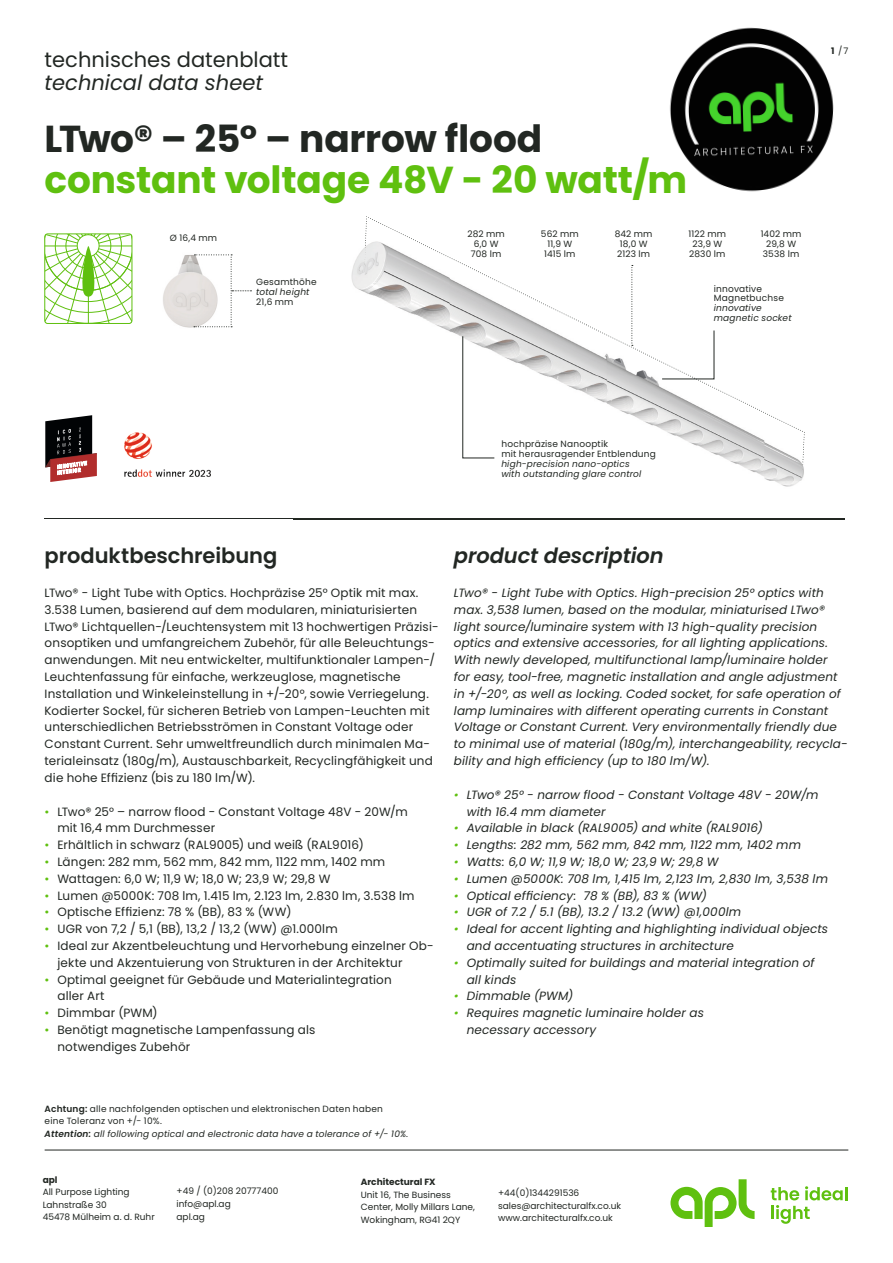
<style>
.page{position:relative;width:893px;height:1263px;background:#fff}
.page>*{position:absolute;margin:0;border:0;box-sizing:border-box;transform-origin:0 0}
.t1{font:700 37.5px "Poppins";letter-spacing:-.005em;color:#5fc00f}
.t2{font:700 37.5px "Poppins";letter-spacing:-.01em;color:#222723}
.t3{font:21px "Poppins";color:#222723}
.t4{font:600 21px "Poppins";letter-spacing:-.005em;color:#222723}
.t5{font:italic 600 21px "Poppins";letter-spacing:-.005em;color:#222723}
.t6{font:italic 21px "Poppins";color:#222723}
.t7{font:12px/16.8px "Poppins";letter-spacing:.015em;color:#222723}
.t8{font:italic 12px/16.8px "Poppins";letter-spacing:.01em;color:#222723}
.t9{font:9px/9.9px "Poppins";letter-spacing:.02em;color:#222723}
.t10{font:9px/12.6px "Poppins";color:#222723}
.t11{font:italic 9px/9.9px "Poppins";letter-spacing:.02em;color:#222723}
.t12{font:9px/12.6px "Poppins";color:#222723}
.t13{font:700 9px "Poppins";color:#222723}
.t14{font:700 9px "Poppins";color:#222723}
.s1{font-weight:700}
.s2{color:#5fc00f}
.s3{font-weight:600}
.s4{font-weight:600;font-style:italic}
.s5{font-style:italic}
</style>
<div class="page">
<svg style="left:771px;top:1186px;width:76px;height:38px"></svg>
<svg style="left:670px;top:1179px;width:85px;height:48px"></svg>
<hr style="left:45px;top:1150px;width:803px;height:1px;background:#222723">
<hr style="left:45px;top:518px;width:800px;height:1px;background:#222723">
<svg style="left:45px;top:415px;width:52px;height:67px"></svg>
<img style="left:124px;top:432px;width:87px;height:45px">
<img style="left:351px;top:234px;width:309px;height:142px">
<img style="left:764px;top:412px;width:81px;height:108px">
<img style="left:293px;top:376px;width:314px;height:144px">
<img style="left:607px;top:376px;width:157px;height:100px">
<img style="left:293px;top:518px;width:552px;height:1px">
<img style="left:368px;top:218px;width:35px;height:17px">
<img style="left:476px;top:271px;width:35px;height:17px">
<img style="left:586px;top:325px;width:33px;height:16px">
<img style="left:694px;top:378px;width:33px;height:17px">
<svg style="left:364px;top:218px;width:3px;height:47px"></svg>
<img style="left:802px;top:432px;width:3px;height:38px">
<img style="left:163px;top:255px;width:70px;height:73px">
<svg style="left:194px;top:254px;width:57px;height:73px"></svg>
<svg style="left:661px;top:330px;width:54px;height:50px"></svg>
<svg style="left:462px;top:335px;width:33px;height:124px"></svg>
<div style="left:44px;top:233px;width:88px;height:91px;border:1px solid #5fc00f;border-radius:3px"></div>
<svg style="left:45px;top:234px;width:87px;height:89px"></svg>
<svg style="left:631px;top:265px;width:2px;height:81px"></svg>
<img style="left:669px;top:27px;width:165px;height:165px">
<h2 class="t3" style="left:45px;top:47px;width:245px">technisches datenblatt</h2>
<h2 class="t6" style="left:45px;top:70px;width:220px">technical data sheet</h2>
<h1 class="t2" style="left:45px;top:117px;width:499px">LTwo® – 25° – narrow flood</h1>
<h1 class="t1" style="left:45px;top:158px;width:644px">constant voltage 48V - 20 watt/m</h1>
<p class="t9" style="left:170px;top:233px;width:49px">Ø 16,4 mm</p>
<p class="t9" style="left:467px;top:229px;width:39px;text-align:center">282 mm<br>6,0 W<br>708 lm</p>
<p class="t9" style="left:541px;top:229px;width:39px;text-align:center">562 mm<br>11,9 W<br>1415 lm</p>
<p class="t9" style="left:615px;top:229px;width:39px">842 mm<br>18,0 W<br>2123 lm</p>
<p class="t9" style="left:688px;top:229px;width:39px;text-align:center">1122 mm<br>23,9 W<br>2830 lm</p>
<p class="t9" style="left:761px;top:229px;width:42px;text-align:center">1402 mm<br>29,8 W<br>3538 lm</p>
<p class="t9" style="left:256px;top:277px;width:62px">Gesamthöhe</p>
<p class="t11" style="left:256px;top:287px;width:55px">total height</p>
<p class="t9" style="left:256px;top:297px;width:39px">21,6 mm</p>
<p class="t9" style="left:714px;top:283px;width:72px">innovative<br>Magnetbuchse</p>
<p class="t11" style="left:714px;top:303px;width:79px">innovative magnetic socket</p>
<p class="t9" style="left:831px;top:46px;width:19px"><span class="s1">1</span> / 7</p>
<p class="t9" style="left:501px;top:439px;width:156px">hochpräzise Nanooptik<br>mit herausragender Entblendung</p>
<p class="t11" style="left:501px;top:459px;width:141px">high-precision nano-optics with outstanding glare control</p>
<h2 class="t4" style="left:45px;top:544px;width:234px">produktbeschreibung</h2>
<p class="t7" style="left:45px;top:584px;width:396px">LTwo® - Light Tube with Optics. Hochpräzise 25° Optik mit max.<br>3.538 Lumen, basierend auf dem modularen, miniaturisierten LTwo® Lichtquellen-/Leuchtensystem mit 13 hochwertigen Präzisi&shy;onsoptiken und umfangreichem Zubehör, für alle Beleuchtungs&shy;anwendungen. Mit neu entwickelter, multifunktionaler Lampen-/ Leuchtenfassung für einfache, werkzeuglose, magnetische Installation und Winkeleinstellung in +/-20°, sowie Verriegelung.<br>Kodierter Sockel, für sicheren Betrieb von Lampen-Leuchten mit unterschiedlichen Betriebsströmen in Constant Voltage oder Constant Current. Sehr umweltfreundlich durch minimalen Ma&shy;terialeinsatz (180g/m), Austauschbarkeit, Recyclingfähigkeit und die hohe Effizienz (bis zu 180 lm/W).</p>
<p class="t7" style="left:57px;top:803px;width:352px;text-indent:-13px"><span class="s2">•</span> LTwo® 25° – narrow flood - Constant Voltage 48V - 20W/m mit 16,4 mm Durchmesser</p>
<p class="t7" style="left:45px;top:836px;width:321px"><span class="s2">•</span> Erhältlich in schwarz (RAL9005) und weiß (RAL9016)</p>
<p class="t7" style="left:45px;top:853px;width:342px"><span class="s2">•</span> Längen: 282 mm, 562 mm, 842 mm, 1122 mm, 1402 mm</p>
<p class="t7" style="left:45px;top:870px;width:287px"><span class="s2">•</span> Wattagen: 6,0 W; 11,9 W; 18,0 W; 23,9 W; 29,8 W</p>
<p class="t7" style="left:45px;top:887px;width:371px"><span class="s2">•</span> Lumen @5000K: 708 lm, 1.415 lm, 2.123 lm, 2.830 lm, 3.538 lm</p>
<p class="t7" style="left:45px;top:904px;width:248px"><span class="s2">•</span> Optische Effizienz: 78 % (BB), 83 % (WW)</p>
<p class="t7" style="left:45px;top:920px;width:295px"><span class="s2">•</span> UGR von 7,2 / 5,1 (BB), 13,2 / 13,2 (WW) @1.000lm</p>
<p class="t7" style="left:57px;top:937px;width:378px;text-indent:-13px"><span class="s2">•</span> Ideal zur Akzentbeleuchtung und Hervorhebung einzelner Ob&shy;jekte und Akzentuierung von Strukturen in der Architektur</p>
<p class="t7" style="left:57px;top:971px;width:336px;text-indent:-13px"><span class="s2">•</span> Optimal geeignet für Gebäude und Materialintegration aller Art</p>
<p class="t7" style="left:45px;top:1004px;width:114px"><span class="s2">•</span> Dimmbar (PWM)</p>
<p class="t7" style="left:57px;top:1021px;width:260px;text-indent:-13px"><span class="s2">•</span> Benötigt magnetische Lampenfassung als notwendiges Zubehör</p>
<h2 class="t5" style="left:454px;top:544px;width:211px">product description</h2>
<p class="t8" style="left:454px;top:584px;width:395px">LTwo® - Light Tube with Optics. High-precision 25° optics with max. 3,538 lumen, based on the modular, miniaturised LTwo® light source/luminaire system with 13 high-quality precision optics and extensive accessories, for all lighting applications.<br>With newly developed, multifunctional lamp/luminaire holder<br>for easy, tool-free, magnetic installation and angle adjustment in +/-20°, as well as locking. Coded socket, for safe operation of lamp luminaires with different operating currents in Constant Voltage or Constant Current. Very environmentally friendly due to minimal use of material (180g/m), interchangeability, recycla&shy;bility and high efficiency (up to 180 lm/W).</p>
<p class="t8" style="left:467px;top:786px;width:353px;text-indent:-13px"><span class="s2">•</span> LTwo® 25° - narrow flood - Constant Voltage 48V - 20W/m with 16.4 mm diameter</p>
<p class="t8" style="left:454px;top:820px;width:310px"><span class="s2">•</span> Available in black (RAL9005) and white (RAL9016)</p>
<p class="t8" style="left:454px;top:836px;width:349px"><span class="s2">•</span> Lengths: 282 mm, 562 mm, 842 mm, 1122 mm, 1402 mm</p>
<p class="t8" style="left:454px;top:853px;width:266px"><span class="s2">•</span> Watts: 6,0 W; 11,9 W; 18,0 W; 23,9 W; 29,8 W</p>
<p class="t8" style="left:454px;top:870px;width:376px"><span class="s2">•</span> Lumen @5000K: 708 lm, 1,415 lm, 2,123 lm, 2,830 lm, 3,538 lm</p>
<p class="t8" style="left:454px;top:887px;width:255px"><span class="s2">•</span> Optical efficiency: 78 % (BB), 83 % (WW)</p>
<p class="t8" style="left:454px;top:904px;width:289px"><span class="s2">•</span> UGR of 7.2 / 5.1 (BB), 13.2 / 13.2 (WW) @1,000lm</p>
<p class="t8" style="left:467px;top:920px;width:363px;text-indent:-13px"><span class="s2">•</span> Ideal for accent lighting and highlighting individual objects and accentuating structures in architecture</p>
<p class="t8" style="left:467px;top:954px;width:349px;text-indent:-13px"><span class="s2">•</span> Optimally suited for buildings and material integration of all kinds</p>
<p class="t8" style="left:454px;top:988px;width:121px"><span class="s2">•</span> Dimmable (PWM)</p>
<p class="t8" style="left:467px;top:1004px;width:239px;text-indent:-13px"><span class="s2">•</span> Requires magnetic luminaire holder as necessary accessory</p>
<p class="t9" style="left:45px;top:1102px;width:365px;line-height:12.6px"><span class="s3">Achtung:</span> alle nachfolgenden optischen und elektronischen Daten haben<br>eine Toleranz von +/- 10%.<br><span class="s4">Attention:</span> <span class="s5">all following optical and electronic data have a tolerance of +/- 10%.</span></p>
<p class="t14" style="left:43px;top:1174px;width:16px">apl</p>
<p class="t12" style="left:43px;top:1186px;width:114px">All Purpose Lighting<br>Lahnstraße 30<br>45478 Mülheim a. d. Ruhr</p>
<p class="t12" style="left:177px;top:1185px;width:103px">+49 / (0)208 20777400 info@apl.ag<br>apl.ag</p>
<p class="t13" style="left:361px;top:1177px;width:76px">Architectural FX</p>
<p class="t10" style="left:361px;top:1188px;width:116px">Unit 16, The Business<br>Center, Molly Millars Lane,<br>Wokingham, RG41 2QY</p>
<p class="t10" style="left:498px;top:1187px;width:124px">+44(0)1344291536 sales@architecturalfx.co.uk www.architecturalfx.co.uk</p>
</div>
